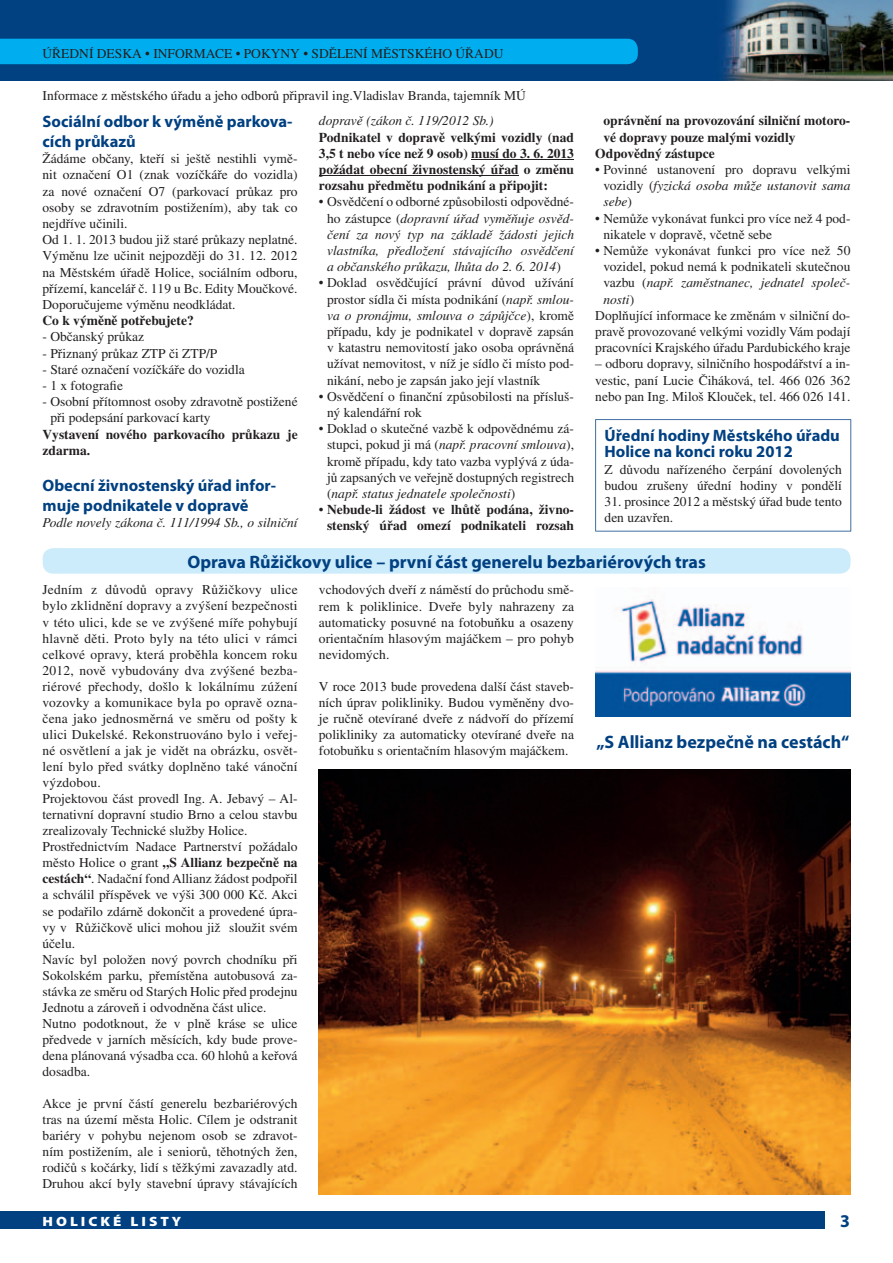
<style>
.page{position:relative;width:893px;height:1263px;background:#fff}
.page>*{position:absolute;margin:0;border:0;box-sizing:border-box;transform-origin:0 0}
.t1{font:700 18px "Myriad Pro";color:#014081}
.t2{font:700 16.5px/19.8px "Myriad Pro";color:#014081}
.t3{font:13.5px/16px "Times CE";color:#231f20}
.t4{font:700 13.5px/16.2px "Times CE";color:#231f20}
.t5{font:italic 13.5px/16.2px "Times CE";color:#231f20;text-align:center}
.t6{font:900 13.5px "Myriad Pro";letter-spacing:.2em;color:#fff;scale:1.11 1}
.s1{font-style:normal}
.s2{font-style:italic}
.s3{font-weight:400}
.s4{font-weight:700}
</style>
<div class="page">
<div style="left:0;top:0;width:893px;height:81px;background:#014081"></div>
<div style="left:0;top:39px;width:638px;height:25px;background:#00aeef"></div>
<div style="left:0;top:1212px;width:825px;height:17px;background:#014081"></div>
<hr style="left:471px;top:159px;width:103px;height:1px;background:#231f20">
<hr style="left:319px;top:175px;width:200px;height:1px;background:#231f20">
<div style="left:43px;top:548px;width:807px;height:26px;background:#ccecfb;border-radius:10px"></div>
<svg style="left:595px;top:419px;width:256px;height:112px"></svg>
<img style="left:595px;top:596px;width:255px;height:120px">
<img style="left:319px;top:770px;width:531px;height:425px">
<img style="left:722px;top:0;width:171px;height:81px">
<p class="t3" style="left:43px;top:45px;width:462px">ÚŘEDNÍ DESKA • INFORMACE • POKYNY • SDĚLENÍ MĚSTSKÉHO ÚŘADU</p>
<p class="t3" style="left:43px;top:87px;width:485px">Informace z městského úřadu a jeho odborů připravil ing.Vladislav Branda, tajemník MÚ</p>
<p class="t2" style="left:43px;top:111px;width:251px">Sociální odbor k výměně parkova&shy;cích průkazů</p>
<p class="t3" style="left:43px;top:150px;width:257px">Žádáme občany, kteří si ještě nestihli vymě&shy;nit označení O1 (znak vozíčkáře do vozidla) za nové označení O7 (parkovací průkaz pro osoby se zdravotním postižením), aby tak co nejdříve učinili.<br>Od 1. 1. 2013 budou již staré průkazy neplatné.<br>Výměnu lze učinit nejpozději do 31. 12. 2012 na Městském úřadě Holice, sociálním odboru, přízemí, kancelář č. 119 u Bc. Edity Moučkové.<br>Doporučujeme výměnu neodkládat.</p>
<p class="t4" style="left:43px;top:312px;width:153px">Co k výměně potřebujete?</p>
<p class="t3" style="left:43px;top:329px;width:103px">- Občanský průkaz</p>
<p class="t3" style="left:43px;top:345px;width:176px">- Přiznaný průkaz ZTP či ZTP/P</p>
<p class="t3" style="left:43px;top:361px;width:204px">- Staré označení vozíčkáře do vozidla</p>
<p class="t3" style="left:43px;top:377px;width:82px">- 1 x fotografie</p>
<p class="t3" style="left:50px;top:393px;width:249px;text-indent:-8px">- Osobní přítomnost osoby zdravotně postižené při podepsání parkovací karty</p>
<p class="t4" style="left:43px;top:426px;width:257px">Vystavení nového parkovacího průkazu je zdarma.</p>
<p class="t2" style="left:43px;top:475px;width:235px">Obecní živnostenský úřad infor&shy;muje podnikatele v dopravě</p>
<p class="t5" style="left:43px;top:514px;width:257px">Podle novely zákona č. 111/1994 Sb., o silniční</p>
<p class="t5" style="left:319px;top:113px;width:176px">dopravě (zákon č. 119/2012 Sb.)</p>
<p class="t4" style="left:319px;top:129px;width:257px;text-align:justify">Podnikatel v dopravě velkými vozidly (nad 3,5 t nebo více než 9 osob) musí do 3. 6. 2013 požádat obecní živnostenský úřad o změnu rozsahu předmětu podnikání a připojit:</p>
<p class="t5" style="left:319px;top:194px;width:257px"><span class="s1">• Osvědčení o odborné způsobilosti odpovědné&shy;ho zástupce (</span>dopravní úřad vyměňuje osvěd&shy;čení za nový typ na základě žádosti jejich vlastníka, předložení stávajícího osvědčení a občanského průkazu, lhůta do 2. 6. 2014<span class="s1">)</span></p>
<p class="t3" style="left:327px;top:275px;width:249px;text-align:justify;text-indent:-8px">• Doklad osvědčující právní důvod užívání prostor sídla či místa podnikání (<span class="s2">např. smlou&shy;va o pronájmu, smlouva o zápůjčce</span>), kromě případu, kdy je podnikatel v dopravě zapsán v katastru nemovitostí jako osoba oprávněná užívat nemovitost, v níž je sídlo či místo pod&shy;nikání, nebo je zapsán jako její vlastník</p>
<p class="t3" style="left:327px;top:388px;width:248px;text-indent:-8px">• Osvědčení o finanční způsobilosti na přísluš&shy;ný kalendářní rok</p>
<p class="t3" style="left:327px;top:420px;width:249px;text-align:justify;text-indent:-8px">• Doklad o skutečné vazbě k odpovědnému zá&shy;stupci, pokud ji má (<span class="s2">např. pracovní smlouva</span>), kromě případu, kdy tato vazba vyplývá z úda&shy;jů zapsaných ve veřejně dostupných registrech (<span class="s2">např. status jednatele společnosti</span>)</p>
<p class="t4" style="left:319px;top:501px;width:257px;text-align:center"><span class="s3">•</span> Nebude-li žádost ve lhůtě podána, živno&shy;stenský úřad omezí podnikateli rozsah</p>
<p class="t4" style="left:603px;top:113px;width:249px">oprávnění na provozování silniční motoro-</p>
<p class="t4" style="left:603px;top:129px;width:194px">vé dopravy pouze malými vozidly</p>
<p class="t4" style="left:595px;top:145px;width:121px">Odpovědný zástupce</p>
<p class="t3" style="left:603px;top:161px;width:249px;text-align:justify;text-indent:-8px">• Povinné ustanovení pro dopravu velkými vozidly (<span class="s2">fyzická osoba může ustanovit sama sebe</span>)</p>
<p class="t3" style="left:603px;top:210px;width:249px;text-indent:-8px">• Nemůže vykonávat funkci pro více než 4 pod&shy;nikatele v dopravě, včetně sebe</p>
<p class="t3" style="left:595px;top:242px;width:257px">• Nemůže vykonávat funkci pro více než 50</p>
<p class="t3" style="left:603px;top:258px;width:249px">vozidel, pokud nemá k podnikateli skutečnou</p>
<p class="t5" style="left:603px;top:275px;width:249px"><span class="s1">vazbu (</span>např. zaměstnanec, jednatel společ-</p>
<p class="t5" style="left:603px;top:291px;width:32px">nosti<span class="s1">)</span></p>
<p class="t3" style="left:595px;top:307px;width:257px">Doplňující informace ke změnám v silniční do-</p>
<p class="t3" style="left:595px;top:323px;width:257px">pravě provozované velkými vozidly Vám podají</p>
<p class="t3" style="left:595px;top:339px;width:257px">pracovníci Krajského úřadu Pardubického kraje</p>
<p class="t3" style="left:595px;top:356px;width:257px;text-align:justify">– odboru dopravy, silničního hospodářství a in&shy;vestic, paní Lucie Čiháková, tel. 466 026 362 nebo pan Ing. Miloš Klouček, tel. 466 026 141.</p>
<p class="t2" style="left:605px;top:427px;width:237px;line-height:16.5px">Úřední hodiny Městského úřadu<br>Holice na konci roku 2012</p>
<p class="t3" style="left:605px;top:461px;width:239px">Z důvodu nařízeného čerpání dovolených budou zrušeny úřední hodiny v pondělí</p>
<p class="t3" style="left:605px;top:493px;width:239px">31. prosince 2012 a městský úřad bude tento den uzavřen.</p>
<h1 class="t1" style="left:187px;top:550px;width:520px">Oprava Růžičkovy ulice – první část generelu bezbariérových tras</h1>
<p class="t3" style="left:43px;top:582px;width:257px">Jedním z důvodů opravy Růžičkovy ulice bylo zklidnění dopravy a zvýšení bezpečnosti v této ulici, kde se ve zvýšené míře pohybují hlavně děti. Proto byly na této ulici v rámci celkové opravy, která proběhla koncem roku 2012, nově vybudovány dva zvýšené bezba&shy;riérové přechody, došlo k lokálnímu zúžení vozovky a komunikace byla po opravě ozna&shy;čena jako jednosměrná ve směru od pošty k ulici Dukelské. Rekonstruováno bylo i veřej&shy;né osvětlení a jak je vidět na obrázku, osvět&shy;lení bylo před svátky doplněno také vánoční výzdobou.<br>Projektovou část provedl Ing. A. Jebavý – Al&shy;ternativní dopravní studio Brno a celou stavbu zrealizovaly Technické služby Holice.<br>Prostřednictvím Nadace Partnerství požádalo město Holice o grant <span class="s4">„S Allianz bezpečně na cestách“</span>. Nadační fond Allianz žádost podpořil a schválil příspěvek ve výši 300 000 Kč. Akci se podařilo zdárně dokončit a provedené úpra&shy;vy v Růžičkově ulici mohou již sloužit svém účelu.<br>Navíc byl položen nový povrch chodníku při Sokolském parku, přemístěna autobusová za&shy;stávka ze směru od Starých Holic před prodejnu Jednotu a zároveň i odvodněna část ulice.<br>Nutno podotknout, že v plně kráse se ulice předvede v jarních měsících, kdy bude prove&shy;dena plánovaná výsadba cca. 60 hlohů a keřová dosadba.</p>
<p class="t3" style="left:43px;top:1095px;width:257px;text-align:justify">Akce je první částí generelu bezbariérových tras na území města Holic. Cílem je odstranit bariéry v pohybu nejenom osob se zdravot&shy;ním postižením, ale i seniorů, těhotných žen, rodičů s kočárky, lidí s těžkými zavazadly atd.<br>Druhou akcí byly stavební úpravy stávajících</p>
<p class="t3" style="left:319px;top:582px;width:257px;text-align:justify">vchodových dveří z náměstí do průchodu smě&shy;rem k poliklinice. Dveře byly nahrazeny za automaticky posuvné na fotobuňku a osazeny orientačním hlasovým majáčkem – pro pohyb nevidomých.</p>
<p class="t3" style="left:319px;top:678px;width:257px;text-align:justify">V roce 2013 bude provedena další část staveb&shy;ních úprav polikliniky. Budou vyměněny dvo&shy;je ručně otevírané dveře z nádvoří do přízemí polikliniky za automaticky otevírané dveře na fotobuňku s orientačním hlasovým majáčkem.</p>
<h1 class="t1" style="left:596px;top:730px;width:255px">„S Allianz bezpečně na cestách“</h1>
<p class="t6" style="left:43px;top:1212px;width:127px">HOLICKÉ LISTY</p>
<h1 class="t1" style="left:840px;top:1209px;width:11px">3</h1>
</div>
